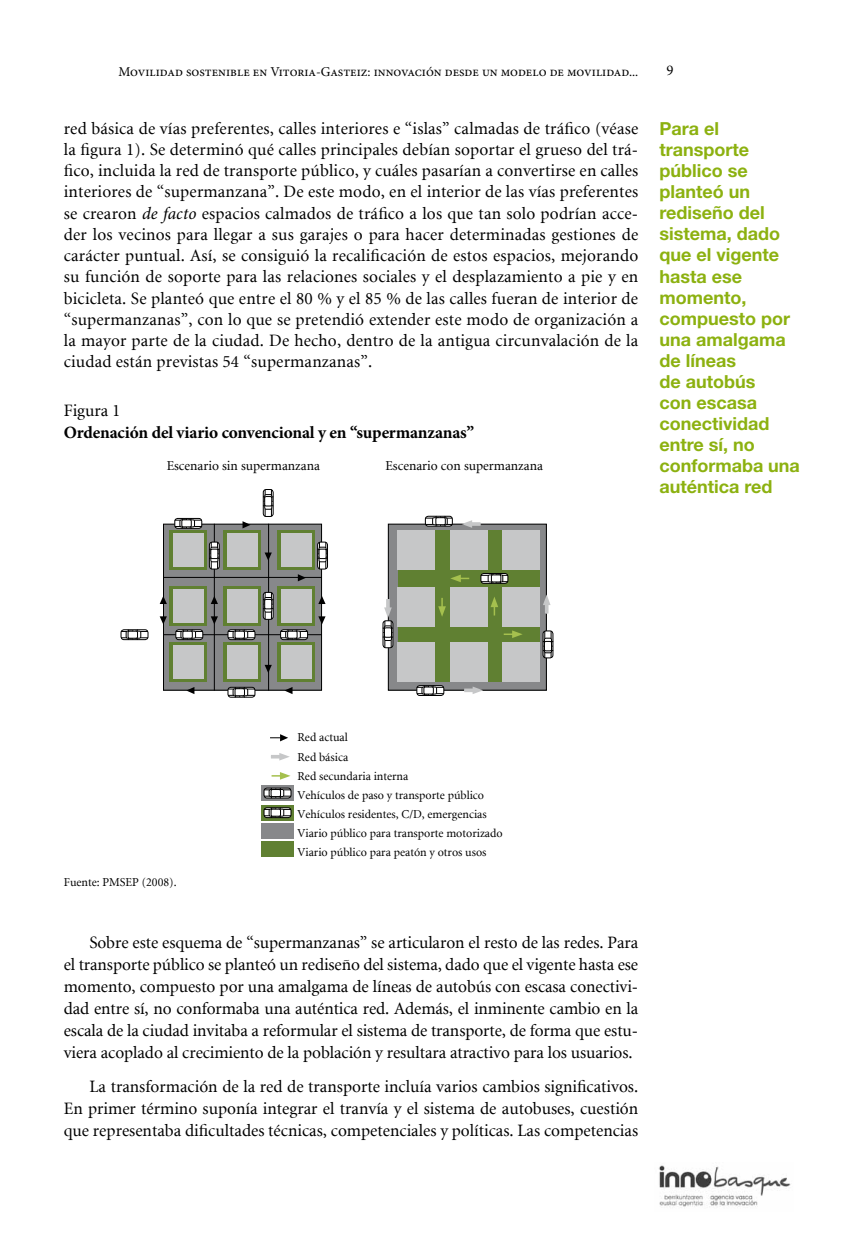
<style>
.page{position:relative;width:851px;height:1234px;background:#fff}
.page>*{position:absolute;margin:0;border:0;box-sizing:border-box;transform-origin:0 0}
.t1{font:700 18px/21px "Helvetica Neue";color:#8cb110}
.t2{font:17.25px/21.3px "Minion";color:#000;text-align:justify}
.t3{font:700 17.25px "Minion Pro";letter-spacing:-.01em;color:#000}
.t4{font:14.7px "Minion";color:#000}
.t5{font:13.5px "Minion Pro";color:#000}
.t6{font:13.5px "Minion";color:#000}
.t7{font:12px/19px "Minion";color:#000}
.s1{font-family:"Minion Pro";font-style:italic}
</style>
<div class="page">
<img style="left:658px;top:1165px;width:133px;height:42px">
<svg style="left:261px;top:785px;width:33px;height:15px"></svg>
<div style="left:263px;top:787px;width:28px;height:11px;border:1px solid #000;border-radius:3px"></div>
<svg style="left:264px;top:786px;width:27px;height:13px"></svg>
<svg style="left:261px;top:805px;width:33px;height:15px"></svg>
<div style="left:263px;top:807px;width:28px;height:10px;border:1px solid #000;border-radius:3px"></div>
<svg style="left:264px;top:806px;width:27px;height:12px"></svg>
<svg style="left:271px;top:772px;width:19px;height:7px"></svg>
<svg style="left:270px;top:734px;width:18px;height:7px"></svg>
<svg style="left:271px;top:753px;width:19px;height:7px"></svg>
<div style="left:261px;top:823px;width:33px;height:15px;background:#87888a"></div>
<div style="left:261px;top:841px;width:33px;height:15px;background:#608032"></div>
<div style="left:388px;top:524px;width:158px;height:166px;background:#87888a"></div>
<div style="left:388px;top:523px;width:158px;height:167px;border:1px solid #000"></div>
<div style="left:397px;top:530px;width:142px;height:151px;background:#608032"></div>
<div style="left:163px;top:524px;width:158px;height:166px;background:#87888a"></div>
<div style="left:163px;top:523px;width:159px;height:167px;border:1px solid #000"></div>
<svg style="left:169px;top:530px;width:38px;height:39px"></svg>
<div style="left:173px;top:533px;width:30px;height:33px;background:#c6c7c8"></div>
<div style="left:397px;top:530px;width:38px;height:39px;background:#c6c7c8"></div>
<div style="left:397px;top:587px;width:38px;height:39px;background:#c6c7c8"></div>
<div style="left:397px;top:642px;width:38px;height:39px;background:#c6c7c8"></div>
<div style="left:450px;top:530px;width:38px;height:39px;background:#c6c7c8"></div>
<div style="left:450px;top:587px;width:38px;height:39px;background:#c6c7c8"></div>
<div style="left:450px;top:642px;width:38px;height:39px;background:#c6c7c8"></div>
<div style="left:501px;top:530px;width:38px;height:39px;background:#c6c7c8"></div>
<div style="left:501px;top:587px;width:38px;height:39px;background:#c6c7c8"></div>
<div style="left:501px;top:642px;width:38px;height:39px;background:#c6c7c8"></div>
<svg style="left:169px;top:586px;width:38px;height:39px"></svg>
<div style="left:173px;top:589px;width:30px;height:33px;background:#c6c7c8"></div>
<svg style="left:169px;top:642px;width:38px;height:39px"></svg>
<div style="left:173px;top:645px;width:30px;height:33px;background:#c6c7c8"></div>
<svg style="left:223px;top:530px;width:38px;height:39px"></svg>
<div style="left:227px;top:533px;width:30px;height:33px;background:#c6c7c8"></div>
<svg style="left:223px;top:586px;width:38px;height:39px"></svg>
<div style="left:227px;top:589px;width:30px;height:33px;background:#c6c7c8"></div>
<svg style="left:223px;top:642px;width:38px;height:39px"></svg>
<div style="left:227px;top:645px;width:30px;height:33px;background:#c6c7c8"></div>
<svg style="left:277px;top:530px;width:38px;height:39px"></svg>
<div style="left:281px;top:533px;width:30px;height:33px;background:#c6c7c8"></div>
<svg style="left:277px;top:586px;width:38px;height:39px"></svg>
<div style="left:281px;top:589px;width:30px;height:33px;background:#c6c7c8"></div>
<svg style="left:277px;top:642px;width:38px;height:39px"></svg>
<div style="left:281px;top:645px;width:30px;height:33px;background:#c6c7c8"></div>
<hr style="left:214px;top:523px;width:1px;height:167px;background:#000">
<hr style="left:268px;top:523px;width:1px;height:167px;background:#000">
<hr style="left:163px;top:577px;width:159px;height:1px;background:#000">
<hr style="left:163px;top:634px;width:159px;height:1px;background:#000">
<svg style="left:211px;top:595px;width:7px;height:9px"></svg>
<svg style="left:160px;top:595px;width:7px;height:9px"></svg>
<svg style="left:318px;top:595px;width:7px;height:9px"></svg>
<svg style="left:211px;top:616px;width:7px;height:8px"></svg>
<svg style="left:264px;top:664px;width:8px;height:8px"></svg>
<svg style="left:264px;top:552px;width:8px;height:8px"></svg>
<svg style="left:242px;top:521px;width:8px;height:7px"></svg>
<svg style="left:298px;top:574px;width:8px;height:7px"></svg>
<svg style="left:186px;top:687px;width:8px;height:7px"></svg>
<svg style="left:284px;top:687px;width:8px;height:7px"></svg>
<svg style="left:160px;top:616px;width:7px;height:8px"></svg>
<svg style="left:318px;top:616px;width:7px;height:8px"></svg>
<svg style="left:121px;top:629px;width:27px;height:11px"></svg>
<div style="left:175px;top:629px;width:28px;height:11px;border:1px solid #000;border-radius:3px"></div>
<svg style="left:176px;top:629px;width:27px;height:11px"></svg>
<div style="left:227px;top:629px;width:28px;height:11px;border:1px solid #000;border-radius:3px"></div>
<svg style="left:228px;top:629px;width:27px;height:11px"></svg>
<div style="left:227px;top:686px;width:28px;height:11px;border:1px solid #000;border-radius:3px"></div>
<svg style="left:228px;top:686px;width:27px;height:12px"></svg>
<div style="left:280px;top:629px;width:28px;height:11px;border:1px solid #000;border-radius:3px"></div>
<svg style="left:280px;top:629px;width:27px;height:11px"></svg>
<div style="left:174px;top:518px;width:28px;height:10px;border:1px solid #000;border-radius:3px"></div>
<svg style="left:175px;top:517px;width:27px;height:12px"></svg>
<div style="left:480px;top:573px;width:28px;height:10px;border:1px solid #000;border-radius:3px"></div>
<svg style="left:481px;top:573px;width:27px;height:11px"></svg>
<svg style="left:425px;top:515px;width:27px;height:12px"></svg>
<div style="left:382px;top:620px;width:11px;height:28px;border:1px solid #000;border-radius:3px"></div>
<div style="left:416px;top:685px;width:28px;height:10px;border:1px solid #000;border-radius:3px"></div>
<svg style="left:417px;top:685px;width:26px;height:11px"></svg>
<div style="left:542px;top:630px;width:11px;height:28px;border:1px solid #000;border-radius:3px"></div>
<svg style="left:542px;top:630px;width:12px;height:27px"></svg>
<svg style="left:262px;top:489px;width:12px;height:27px"></svg>
<svg style="left:262px;top:592px;width:12px;height:27px"></svg>
<div style="left:317px;top:541px;width:11px;height:28px;border:1px solid #000;border-radius:3px"></div>
<svg style="left:317px;top:542px;width:11px;height:27px"></svg>
<div style="left:209px;top:541px;width:11px;height:28px;border:1px solid #000;border-radius:3px"></div>
<svg style="left:208px;top:542px;width:12px;height:27px"></svg>
<svg style="left:450px;top:574px;width:19px;height:8px"></svg>
<svg style="left:503px;top:630px;width:19px;height:8px"></svg>
<svg style="left:490px;top:597px;width:8px;height:18px"></svg>
<svg style="left:438px;top:598px;width:8px;height:18px"></svg>
<svg style="left:461px;top:520px;width:19px;height:7px"></svg>
<svg style="left:382px;top:599px;width:12px;height:48px"></svg>
<svg style="left:464px;top:687px;width:19px;height:7px"></svg>
<svg style="left:543px;top:594px;width:7px;height:19px"></svg>
<p class="t5" style="left:118px;top:62px;width:521px">Movilidad sostenible en Vitoria-Gasteiz: innovación desde un modelo de movilidad...</p>
<p class="t4" style="left:666px;top:63px;width:9px">9</p>
<p class="t2" style="left:64px;top:118px;width:576px">red básica de vías preferentes, calles interiores e “islas” calmadas de tráfico (véase la figura 1). Se determinó qué calles principales debían soportar el grueso del trá&shy;fico, incluida la red de transporte público, y cuáles pasarían a convertirse en calles interiores de “supermanzana”. De este modo, en el interior de las vías preferentes se crearon <span class="s1">de facto</span> espacios calmados de tráfico a los que tan solo podrían acce&shy;der los vecinos para llegar a sus garajes o para hacer determinadas gestiones de carácter puntual. Así, se consiguió la recalificación de estos espacios, mejorando su función de soporte para las relaciones sociales y el desplazamiento a pie y en bicicleta. Se planteó que entre el 80 % y el 85 % de las calles fueran de interior de “supermanzanas”, con lo que se pretendió extender este modo de organización a la mayor parte de la ciudad. De hecho, dentro de la antigua circunvalación de la ciudad están previstas 54 “supermanzanas”.</p>
<p class="t2" style="left:64px;top:401px;width:58px">Figura 1</p>
<p class="t3" style="left:64px;top:420px;width:411px">Ordenación del viario convencional y en “supermanzanas”</p>
<p class="t6" style="left:167px;top:459px;width:155px">Escenario sin supermanzana</p>
<p class="t6" style="left:385px;top:459px;width:159px">Escenario con supermanzana</p>
<p class="t1" style="left:659px;top:118px;width:142px">Para el transporte público se planteó un rediseño del sistema, dado que el vigente hasta ese momento, compuesto por una amalgama de líneas<br>de autobús<br>con escasa conectividad entre sí, no conformaba una auténtica red</p>
<p class="t7" style="left:64px;top:873px;width:114px">Fuente: PMSEP (2008).</p>
<p class="t7" style="left:297px;top:728px;width:207px">Red actual<br>Red básica<br>Red secundaria interna<br>Vehículos de paso y transporte público<br>Vehículos residentes, C/D, emergencias<br>Viario público para transporte motorizado<br>Viario público para peatón y otros usos</p>
<p class="t2" style="left:64px;top:932px;width:576px;line-height:21.9px;text-indent:26px">Sobre este esquema de “supermanzanas” se articularon el resto de las redes. Para el transporte público se planteó un rediseño del sistema, dado que el vigente hasta ese momento, compuesto por una amalgama de líneas de autobús con escasa conectivi&shy;dad entre sí, no conformaba una auténtica red. Además, el inminente cambio en la escala de la ciudad invitaba a reformular el sistema de transporte, de forma que estu&shy;viera acoplado al crecimiento de la población y resultara atractivo para los usuarios.</p>
<p class="t2" style="left:64px;top:1076px;width:576px;line-height:21.9px;text-indent:26px">La transformación de la red de transporte incluía varios cambios significativos.<br>En primer término suponía integrar el tranvía y el sistema de autobuses, cuestión que representaba dificultades técnicas, competenciales y políticas. Las competencias</p>
</div>
